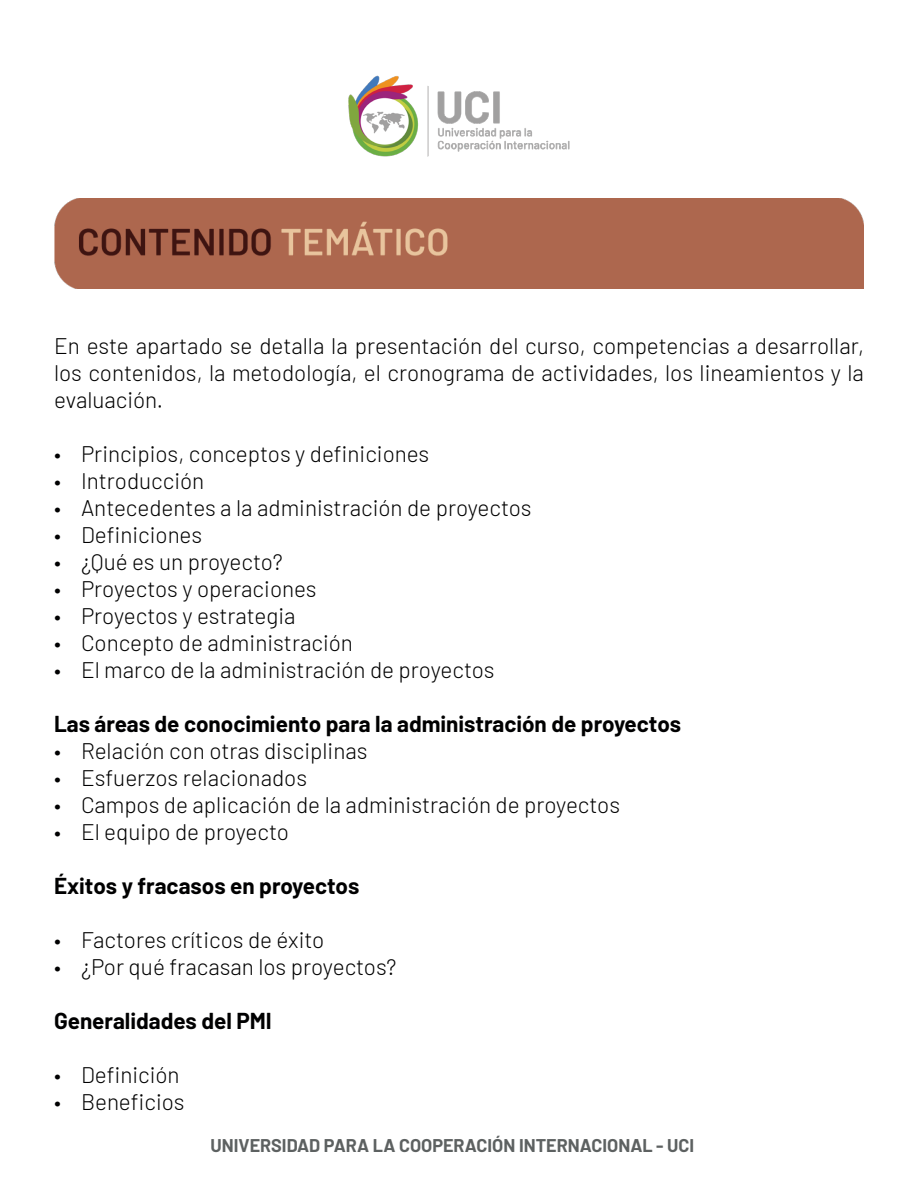
<style>
.page{position:relative;width:918px;height:1188px;background:#fff}
.page>*{position:absolute;margin:0;border:0;box-sizing:border-box;transform-origin:0 0}
.t1{font:300 22.5px/27px "Barlow";color:#000001;text-align:justify}
.t2{font:700 22.5px "Barlow";color:#000001}
.t3{font:700 18px "Barlow";color:#5d6161}
</style>
<div class="page">
<img style="left:348px;top:75px;width:222px;height:82px">
<img style="left:54px;top:198px;width:810px;height:91px">
<p class="t1" style="left:54px;top:331px;width:812px">En este apartado se detalla la presentación del curso, competencias a desarrollar, los contenidos, la metodología, el cronograma de actividades, los lineamientos y la evaluación.</p>
<p class="t1" style="left:54px;top:439px;width:377px">• Principios, conceptos y definiciones</p>
<p class="t1" style="left:54px;top:466px;width:152px">• Introducción</p>
<p class="t1" style="left:54px;top:493px;width:479px">• Antecedentes a la administración de proyectos</p>
<p class="t1" style="left:54px;top:520px;width:150px">• Definiciones</p>
<p class="t1" style="left:54px;top:547px;width:230px">• ¿Qué es un proyecto?</p>
<p class="t1" style="left:54px;top:574px;width:264px">• Proyectos y operaciones</p>
<p class="t1" style="left:54px;top:601px;width:243px">• Proyectos y estrategia</p>
<p class="t1" style="left:54px;top:628px;width:300px">• Concepto de administración</p>
<p class="t1" style="left:54px;top:655px;width:442px">• El marco de la administración de proyectos</p>
<p class="t2" style="left:54px;top:708px;width:629px">Las áreas de conocimiento para la administración de proyectos</p>
<p class="t1" style="left:54px;top:736px;width:315px">• Relación con otras disciplinas</p>
<p class="t1" style="left:54px;top:763px;width:255px">• Esfuerzos relacionados</p>
<p class="t1" style="left:54px;top:790px;width:568px">• Campos de aplicación de la administración de proyectos</p>
<p class="t1" style="left:54px;top:817px;width:236px">• El equipo de proyecto</p>
<p class="t2" style="left:54px;top:870px;width:307px">Éxitos y fracasos en proyectos</p>
<p class="t1" style="left:54px;top:925px;width:272px">• Factores críticos de éxito</p>
<p class="t1" style="left:54px;top:952px;width:344px">• ¿Por qué fracasan los proyectos?</p>
<p class="t2" style="left:54px;top:1005px;width:219px">Generalidades del PMI</p>
<p class="t1" style="left:54px;top:1060px;width:127px">• Definición</p>
<p class="t1" style="left:54px;top:1087px;width:132px">• Beneficios</p>
<p class="t3" style="left:211px;top:1132px;width:485px">UNIVERSIDAD PARA LA COOPERACIÓN INTERNACIONAL - UCI</p>
</div>
